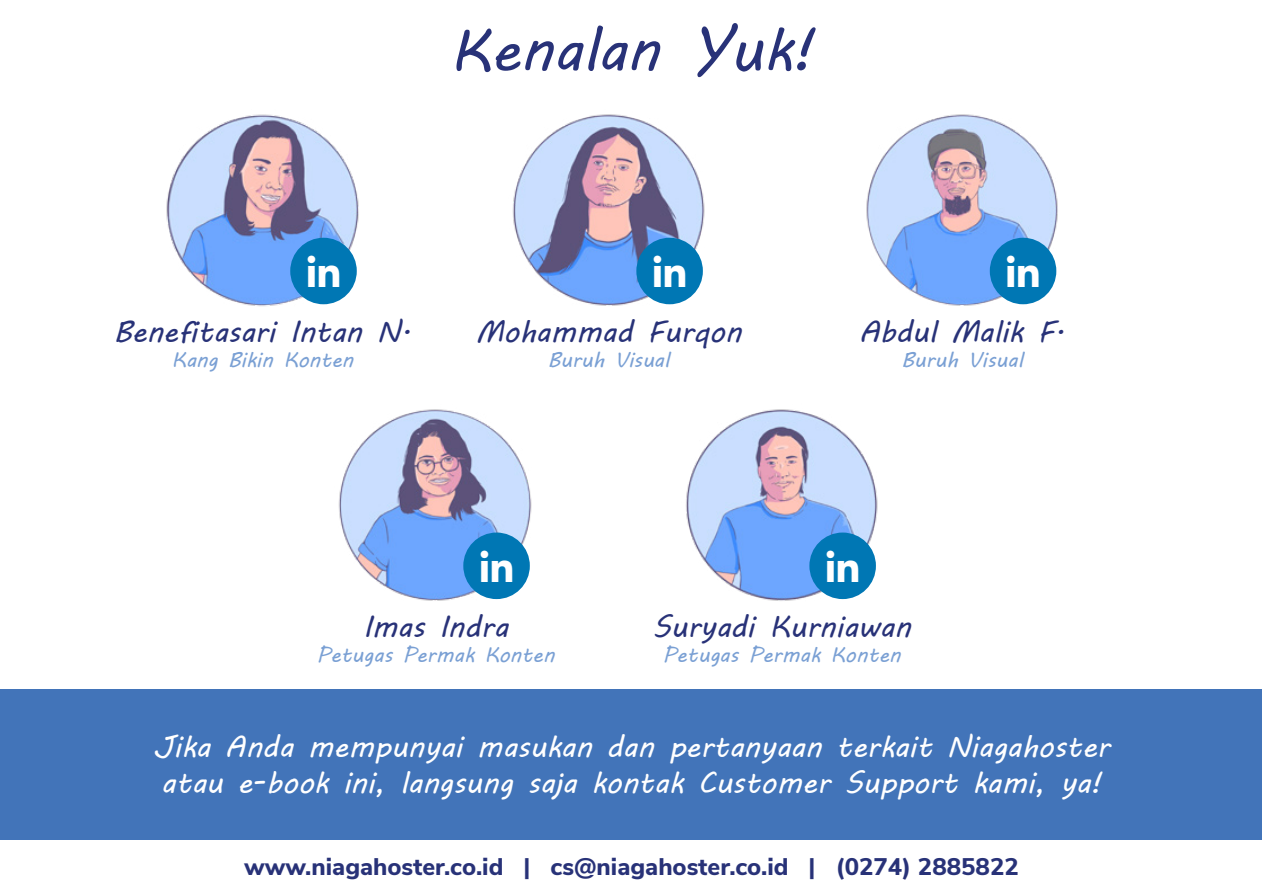
<style>
.page{position:relative;width:1263px;height:893px;background:#fff}
.page>*{position:absolute;margin:0;border:0;box-sizing:border-box;transform-origin:0 0}
.t1{font:60px "MV Boli";color:#283278}
.t2{font:30px/36px "MV Boli";color:#fff}
.t3{font:30px "MV Boli";color:#283278}
.t4{font:800 24px "Nunito Sans";color:#283278}
.t5{font:21px "MV Boli";color:#7aa0d4}
</style>
<div class="page">
<div style="left:1px;top:689px;width:1261px;height:150px;background:#4274b9"></div>
<img style="left:512px;top:114px;width:193px;height:192px">
<div style="left:636px;top:238px;width:67px;height:66px;background:#0077b4;border-radius:50%"></div>
<img style="left:866px;top:114px;width:192px;height:192px">
<div style="left:990px;top:238px;width:66px;height:66px;background:#0077b4;border-radius:50%"></div>
<img style="left:338px;top:409px;width:194px;height:192px">
<div style="left:463px;top:532px;width:67px;height:67px;background:#0077b4;border-radius:50%"></div>
<img style="left:686px;top:409px;width:192px;height:192px">
<div style="left:809px;top:532px;width:67px;height:67px;background:#0077b4;border-radius:50%"></div>
<img style="left:166px;top:114px;width:193px;height:193px">
<div style="left:290px;top:238px;width:67px;height:66px;background:#0077b4;border-radius:50%"></div>
<h1 class="t1" style="left:449px;top:9px;width:366px">Kenalan Yuk!</h1>
<p class="t3" style="left:114px;top:311px;width:299px">Benefitasari Intan N.</p>
<p class="t5" style="left:172px;top:346px;width:183px">Kang Bikin Konten</p>
<p class="t3" style="left:476px;top:311px;width:268px">Mohammad Furqon</p>
<p class="t5" style="left:548px;top:346px;width:123px">Buruh Visual</p>
<p class="t3" style="left:859px;top:311px;width:208px">Abdul Malik F.</p>
<p class="t5" style="left:901px;top:346px;width:123px">Buruh Visual</p>
<p class="t3" style="left:363px;top:606px;width:147px">Imas Indra</p>
<p class="t5" style="left:317px;top:641px;width:239px">Petugas Permak Konten</p>
<p class="t3" style="left:652px;top:606px;width:260px">Suryadi Kurniawan</p>
<p class="t5" style="left:663px;top:641px;width:239px">Petugas Permak Konten</p>
<p class="t2" style="left:153px;top:728px;width:958px">Jika Anda mempunyai masukan dan pertanyaan terkait Niagahoster atau e-book ini, langsung saja kontak Customer Support kami, ya!</p>
<p class="t4" style="left:244px;top:849px;width:776px">www.niagahoster.co.id | cs@niagahoster.co.id | (0274) 2885822</p>
</div>
